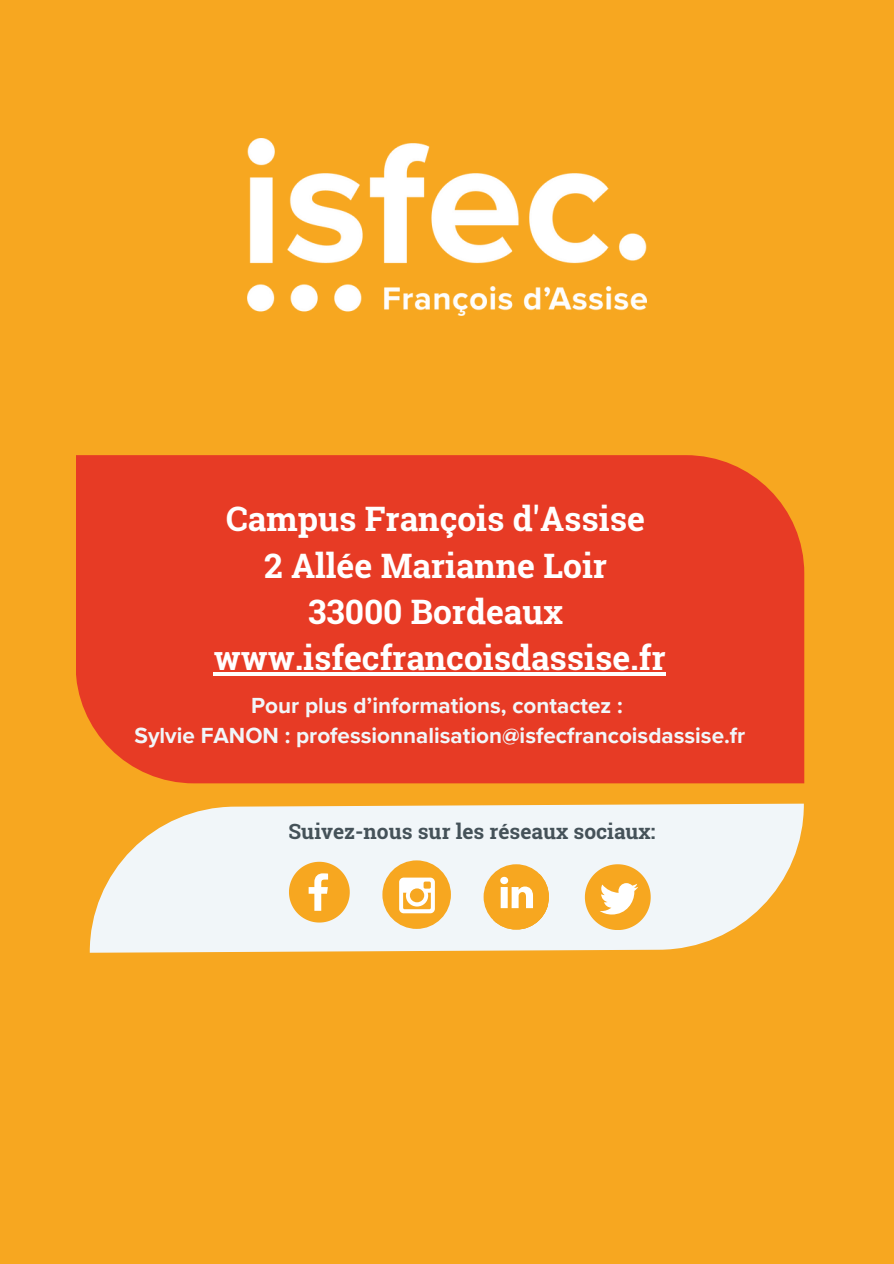
<style>
.page{position:relative;width:894px;height:1264px;background:#fff}
.page>*{position:absolute;margin:0;border:0;box-sizing:border-box;transform-origin:0 0}
.t1{font:700 33.75px/46.3px "Roboto Slab";color:#fff;text-align:center}
.t2{font:700 22.5px "Proxima Nova";color:#f1f6f9}
.t3{font:700 21px "Roboto Slab";color:#455259}
</style>
<div class="page">
<div style="left:0;top:0;width:893px;height:1263px;background:#f7a720"></div>
<img style="left:248px;top:139px;width:398px;height:176px">
<svg style="left:89px;top:803px;width:715px;height:149px;background:#f1ebdc"></svg>
<svg style="left:289px;top:861px;width:60px;height:61px"></svg>
<div style="left:382px;top:860px;width:69px;height:68px;background:#f7a720;border-radius:50%"></div>
<svg style="left:399px;top:877px;width:36px;height:36px"></svg>
<div style="left:483px;top:864px;width:65px;height:65px;background:#f7a720;border-radius:50%"></div>
<svg style="left:493px;top:873px;width:59px;height:59px"></svg>
<svg style="left:584px;top:864px;width:66px;height:65px"></svg>
<div style="left:76px;top:455px;width:728px;height:328px;background:#e73b25"></div>
<hr style="left:214px;top:672px;width:452px;height:3px;background:#fff">
<h1 class="t1" style="left:214px;top:495px;width:453px">Campus François d'Assise<br>2 Allée Marianne Loir<br>33000 Bordeaux www.isfecfrancoisdassise.fr</h1>
<p class="t2" style="left:251px;top:692px;width:373px">Pour plus d’informations, contactez :</p>
<p class="t2" style="left:134px;top:722px;width:612px">Sylvie FANON : professionnalisation@isfecfrancoisdassise.fr</p>
<p class="t3" style="left:288px;top:817px;width:368px">Suivez-nous sur les réseaux sociaux:</p>
</div>
